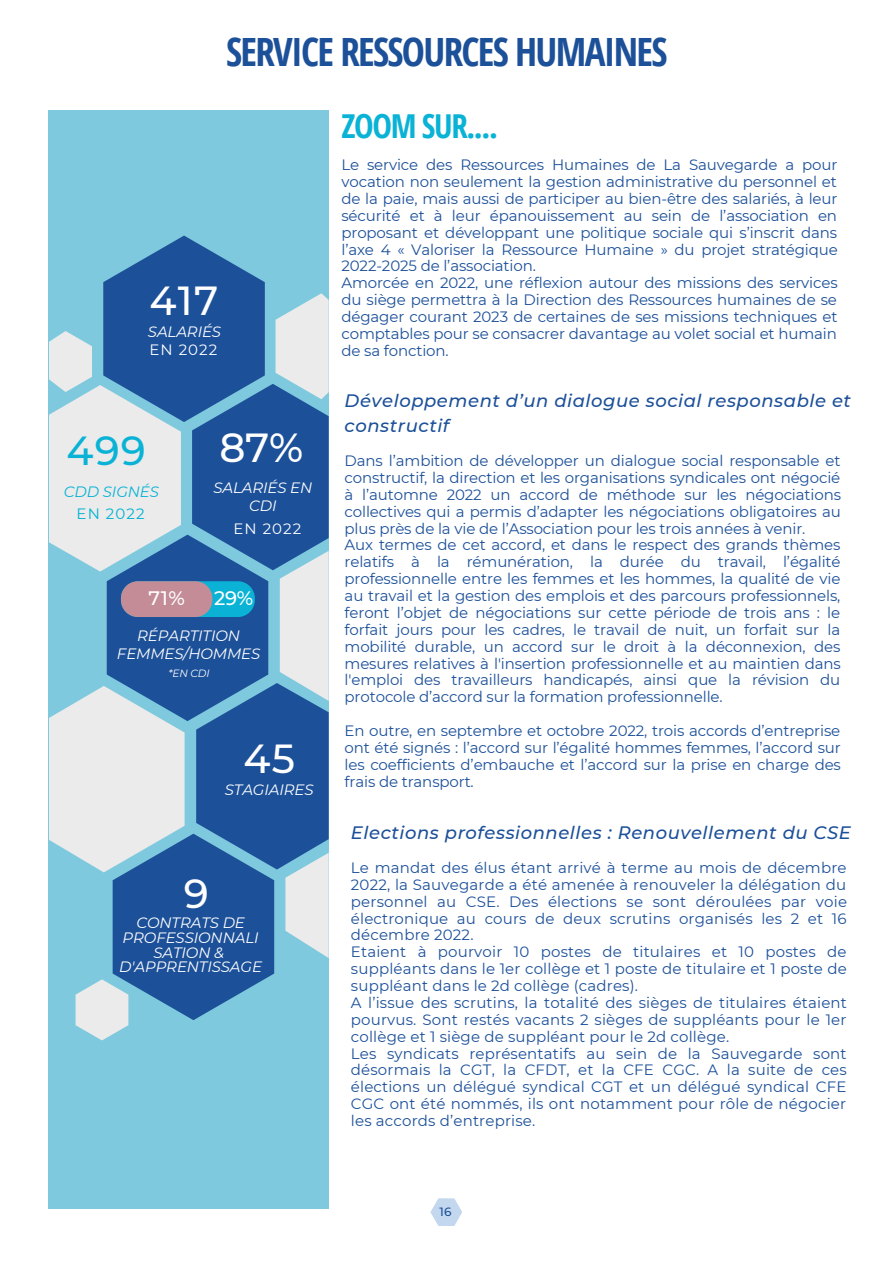
<style>
.page{position:relative;width:893px;height:1264px;background:#fff}
.page>*{position:absolute;margin:0;border:0;box-sizing:border-box;transform-origin:0 0}
.t1{font:500 40.5px "Montserrat";letter-spacing:.03em;color:#fff}
.t2{font:500 40.5px "Montserrat";color:#0ab3d5}
.t3{font:700 39px "Open Sans Condensed";letter-spacing:-.045em;color:#1c5099}
.t4{font:700 33px "Open Sans Condensed";letter-spacing:-.04em;color:#0ab3d5}
.t5{font:500 19.5px "Montserrat";color:#fff}
.t6{font:italic 500 18px/24.8px "Montserrat";letter-spacing:.03em;color:#1c5099}
.t7{font:15px/16.8px "Montserrat";letter-spacing:-.01em;color:#1c5099;text-align:justify}
.t8{font:italic 15px/14.5px "Montserrat";letter-spacing:-.01em;color:#fff;text-align:center}
.t9{font:15px "Montserrat";letter-spacing:.07em;color:#fff}
.t10{font:italic 15px "Montserrat";letter-spacing:-.01em;color:#0ab3d5}
.t11{font:15px "Montserrat";letter-spacing:.07em;color:#00b2d2}
.t12{font:500 12px "Montserrat";color:#1c5099}
.t13{font:italic 10.5px "Montserrat";color:#fff}
</style>
<div class="page">
<div style="left:49px;top:110px;width:280px;height:1098px;background:#7ec9dd"></div>
<svg style="left:49px;top:235px;width:281px;height:805px"></svg>
<div style="left:121px;top:581px;width:134px;height:36px;background:#0ab3d5;border-radius:17px"></div>
<div style="left:121px;top:581px;width:91px;height:36px;background:#c38c97;border-radius:17px"></div>
<svg style="left:430px;top:1198px;width:32px;height:27px"></svg>
<p class="t3" style="left:226px;top:25px;width:443px">SERVICE RESSOURCES HUMAINES</p>
<p class="t1" style="left:149px;top:275px;width:70px">417</p>
<p class="t8" style="left:148px;top:324px;width:75px">SALARIÉS</p>
<p class="t9" style="left:149px;top:341px;width:69px">EN 2022</p>
<p class="t2" style="left:66px;top:426px;width:81px">499</p>
<p class="t10" style="left:64px;top:482px;width:96px">CDD SIGNÉS</p>
<p class="t11" style="left:77px;top:504px;width:69px">EN 2022</p>
<p class="t1" style="left:219px;top:422px;width:85px">87%</p>
<p class="t8" style="left:213px;top:478px;width:100px;line-height:18px">SALARIÉS EN<br>CDI</p>
<p class="t9" style="left:233px;top:519px;width:69px">EN 2022</p>
<p class="t5" style="left:148px;top:586px;width:38px">71%</p>
<p class="t5" style="left:214px;top:586px;width:41px">29%</p>
<p class="t8" style="left:117px;top:626px;width:145px;line-height:18px">RÉPARTITION<br>FEMMES/HOMMES</p>
<p class="t13" style="left:168px;top:666px;width:43px">*EN CDI</p>
<p class="t1" style="left:243px;top:733px;width:53px">45</p>
<p class="t8" style="left:225px;top:782px;width:90px">STAGIAIRES</p>
<p class="t1" style="left:184px;top:868px;width:26px">9</p>
<p class="t8" style="left:123px;top:915px;width:137px">CONTRATS DE<br>PROFESSIONNALI<br>SATION &amp;</p>
<p class="t8" style="left:119px;top:959px;width:144px">D'APPRENTISSAGE</p>
<p class="t4" style="left:341px;top:103px;width:158px">ZOOM SUR....</p>
<p class="t7" style="left:341px;top:156px;width:498px">Le service des Ressources Humaines de La Sauvegarde a pour vocation non seulement la gestion administrative du personnel et de la paie, mais aussi de participer au bien-être des salariés, à leur sécurité et à leur épanouissement au sein de l’association en proposant et développant une politique sociale qui s’inscrit dans l’axe 4 « Valoriser la Ressource Humaine » du projet stratégique 2022-2025 de l’association.</p>
<p class="t7" style="left:341px;top:274px;width:497px">Amorcée en 2022, une réflexion autour des missions des services du siège permettra à la Direction des Ressources humaines de se dégager courant 2023 de certaines de ses missions techniques et comptables pour se consacrer davantage au volet social et humain de sa fonction.</p>
<p class="t6" style="left:344px;top:388px;width:508px">Développement d’un dialogue social responsable et constructif</p>
<p class="t7" style="left:344px;top:452px;width:498px">Dans l’ambition de développer un dialogue social responsable et constructif, la direction et les organisations syndicales ont négocié à l’automne 2022 un accord de méthode sur les négociations collectives qui a permis d’adapter les négociations obligatoires au plus près de la vie de l’Association pour les trois années à venir.</p>
<p class="t7" style="left:344px;top:536px;width:498px">Aux termes de cet accord, et dans le respect des grands thèmes relatifs à la rémunération, la durée du travail, l’égalité professionnelle entre les femmes et les hommes, la qualité de vie au travail et la gestion des emplois et des parcours professionnels, feront l’objet de négociations sur cette période de trois ans : le forfait jours pour les cadres, le travail de nuit, un forfait sur la mobilité durable, un accord sur le droit à la déconnexion, des mesures relatives à l'insertion professionnelle et au maintien dans l'emploi des travailleurs handicapés, ainsi que la révision du protocole d’accord sur la formation professionnelle.</p>
<p class="t7" style="left:344px;top:722px;width:498px">En outre, en septembre et octobre 2022, trois accords d’entreprise ont été signés : l’accord sur l’égalité hommes femmes, l’accord sur les coefficients d’embauche et l’accord sur la prise en charge des frais de transport.</p>
<p class="t6" style="left:351px;top:820px;width:501px">Elections professionnelles : Renouvellement du CSE</p>
<p class="t7" style="left:351px;top:859px;width:497px">Le mandat des élus étant arrivé à terme au mois de décembre 2022, la Sauvegarde a été amenée à renouveler la délégation du personnel au CSE. Des élections se sont déroulées par voie électronique au cours de deux scrutins organisés les 2 et 16 décembre 2022.</p>
<p class="t7" style="left:351px;top:943px;width:497px">Etaient à pourvoir 10 postes de titulaires et 10 postes de suppléants dans le 1er collège et 1 poste de titulaire et 1 poste de suppléant dans le 2d collège (cadres).</p>
<p class="t7" style="left:351px;top:994px;width:497px">A l’issue des scrutins, la totalité des sièges de titulaires étaient pourvus. Sont restés vacants 2 sièges de suppléants pour le 1er collège et 1 siège de suppléant pour le 2d collège.</p>
<p class="t7" style="left:351px;top:1044px;width:497px">Les syndicats représentatifs au sein de la Sauvegarde sont désormais la CGT, la CFDT, et la CFE CGC. A la suite de ces élections un délégué syndical CGT et un délégué syndical CFE CGC ont été nommés, ils ont notamment pour rôle de négocier les accords d’entreprise.</p>
<p class="t12" style="left:439px;top:1204px;width:14px">16</p>
</div>
